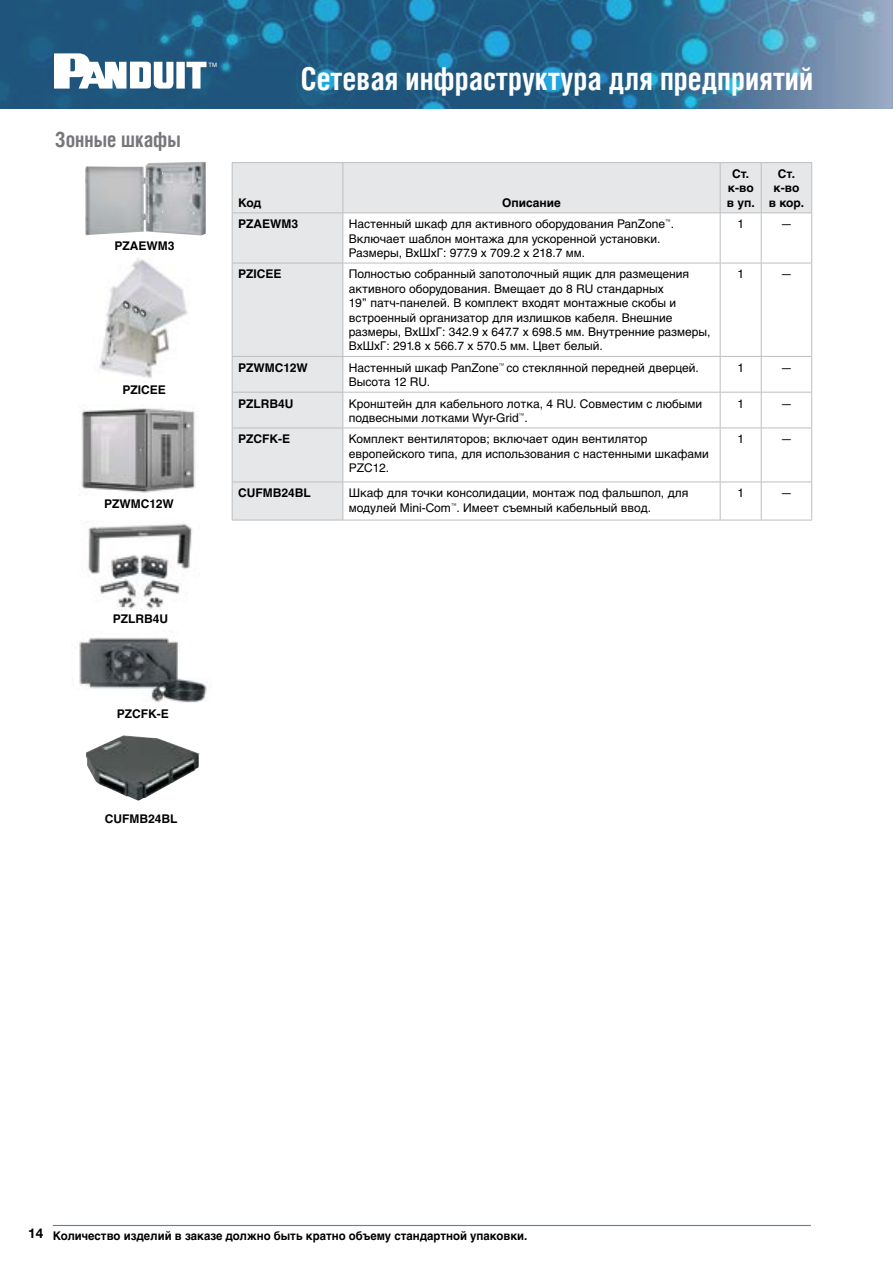
<style>
.page{position:relative;width:893px;height:1263px;background:#fff}
.page>*{position:absolute;margin:0;border:0;box-sizing:border-box;transform-origin:0 0}
.t1{font:700 31.5px "Helios Cond";color:#fff;scale:.95 1}
.t2{font:700 21px "Helios Cond";color:#76777a;scale:.95 1}
.t3{font:12px/14.4px "Helvetica Cyr Upright";color:#000}
.t4{font:700 12px/14.4px "Helvetica Cyr";color:#000;text-align:center}
.t5{font:700 12px "Helvetica Cyr";color:#000;scale:.95 1}
.t6{font:6px "Helvetica";color:#fff}
</style>
<div class="page">
<img style="left:0;top:0;width:893px;height:109px">
<svg style="left:54px;top:53px;width:152px;height:36px"></svg>
<hr style="left:53px;top:1225px;width:758px;height:1px;background:#5184b3">
<svg style="left:233px;top:163px;width:578px;height:357px"></svg>
<hr style="left:232px;top:162px;width:111px;height:1px;background:#bcbec0">
<hr style="left:232px;top:163px;width:1px;height:50px;background:#bcbec0">
<hr style="left:343px;top:162px;width:377px;height:1px;background:#bcbec0">
<hr style="left:343px;top:163px;width:1px;height:50px;background:#bcbec0">
<hr style="left:720px;top:162px;width:41px;height:1px;background:#bcbec0">
<hr style="left:720px;top:163px;width:1px;height:50px;background:#bcbec0">
<hr style="left:761px;top:162px;width:51px;height:1px;background:#bcbec0">
<hr style="left:761px;top:163px;width:1px;height:50px;background:#bcbec0">
<hr style="left:811px;top:163px;width:1px;height:50px;background:#bcbec0">
<hr style="left:232px;top:213px;width:1px;height:50px;background:#bcbec0">
<hr style="left:343px;top:213px;width:1px;height:50px;background:#bcbec0">
<hr style="left:720px;top:213px;width:1px;height:50px;background:#bcbec0">
<hr style="left:761px;top:213px;width:1px;height:50px;background:#bcbec0">
<hr style="left:811px;top:213px;width:1px;height:50px;background:#bcbec0">
<hr style="left:232px;top:263px;width:1px;height:93px;background:#bcbec0">
<hr style="left:343px;top:263px;width:1px;height:93px;background:#bcbec0">
<hr style="left:720px;top:263px;width:1px;height:93px;background:#bcbec0">
<hr style="left:761px;top:263px;width:1px;height:93px;background:#bcbec0">
<hr style="left:811px;top:263px;width:1px;height:93px;background:#bcbec0">
<hr style="left:232px;top:356px;width:111px;height:1px;background:#bcbec0">
<hr style="left:232px;top:357px;width:1px;height:35px;background:#bcbec0">
<hr style="left:343px;top:356px;width:377px;height:1px;background:#bcbec0">
<hr style="left:343px;top:357px;width:1px;height:35px;background:#bcbec0">
<hr style="left:720px;top:356px;width:41px;height:1px;background:#bcbec0">
<hr style="left:720px;top:357px;width:1px;height:35px;background:#bcbec0">
<hr style="left:761px;top:356px;width:51px;height:1px;background:#bcbec0">
<hr style="left:761px;top:357px;width:1px;height:35px;background:#bcbec0">
<hr style="left:811px;top:357px;width:1px;height:35px;background:#bcbec0">
<hr style="left:232px;top:392px;width:111px;height:1px;background:#bcbec0">
<hr style="left:232px;top:392px;width:1px;height:36px;background:#bcbec0">
<hr style="left:343px;top:392px;width:377px;height:1px;background:#bcbec0">
<hr style="left:343px;top:392px;width:1px;height:36px;background:#bcbec0">
<hr style="left:720px;top:392px;width:41px;height:1px;background:#bcbec0">
<hr style="left:720px;top:392px;width:1px;height:36px;background:#bcbec0">
<hr style="left:761px;top:392px;width:51px;height:1px;background:#bcbec0">
<hr style="left:761px;top:392px;width:1px;height:36px;background:#bcbec0">
<hr style="left:811px;top:392px;width:1px;height:36px;background:#bcbec0">
<hr style="left:232px;top:428px;width:111px;height:1px;background:#bcbec0">
<hr style="left:232px;top:428px;width:1px;height:54px;background:#bcbec0">
<hr style="left:343px;top:428px;width:377px;height:1px;background:#bcbec0">
<hr style="left:343px;top:428px;width:1px;height:54px;background:#bcbec0">
<hr style="left:720px;top:428px;width:41px;height:1px;background:#bcbec0">
<hr style="left:720px;top:428px;width:1px;height:54px;background:#bcbec0">
<hr style="left:761px;top:428px;width:51px;height:1px;background:#bcbec0">
<hr style="left:761px;top:428px;width:1px;height:54px;background:#bcbec0">
<hr style="left:811px;top:428px;width:1px;height:54px;background:#bcbec0">
<hr style="left:232px;top:482px;width:111px;height:1px;background:#bcbec0">
<hr style="left:232px;top:482px;width:1px;height:38px;background:#bcbec0">
<hr style="left:343px;top:482px;width:377px;height:1px;background:#bcbec0">
<hr style="left:343px;top:482px;width:1px;height:38px;background:#bcbec0">
<hr style="left:720px;top:482px;width:41px;height:1px;background:#bcbec0">
<hr style="left:720px;top:482px;width:1px;height:38px;background:#bcbec0">
<hr style="left:761px;top:482px;width:51px;height:1px;background:#bcbec0">
<hr style="left:761px;top:482px;width:1px;height:38px;background:#bcbec0">
<hr style="left:811px;top:482px;width:1px;height:38px;background:#bcbec0">
<hr style="left:232px;top:520px;width:111px;height:1px;background:#bcbec0">
<hr style="left:343px;top:520px;width:377px;height:1px;background:#bcbec0">
<hr style="left:720px;top:520px;width:41px;height:1px;background:#bcbec0">
<hr style="left:761px;top:520px;width:51px;height:1px;background:#bcbec0">
<hr style="left:232px;top:213px;width:111px;height:1px;background:#bcbec0">
<hr style="left:343px;top:213px;width:377px;height:1px;background:#bcbec0">
<hr style="left:720px;top:213px;width:41px;height:1px;background:#bcbec0">
<hr style="left:761px;top:213px;width:51px;height:1px;background:#bcbec0">
<hr style="left:232px;top:263px;width:111px;height:1px;background:#bcbec0">
<hr style="left:343px;top:263px;width:377px;height:1px;background:#bcbec0">
<hr style="left:720px;top:263px;width:41px;height:1px;background:#bcbec0">
<hr style="left:761px;top:263px;width:51px;height:1px;background:#bcbec0">
<img style="left:99px;top:258px;width:89px;height:120px">
<img style="left:85px;top:162px;width:121px;height:73px">
<img style="left:86px;top:521px;width:107px;height:89px">
<img style="left:79px;top:637px;width:128px;height:66px">
<img style="left:86px;top:735px;width:114px;height:65px">
<img style="left:81px;top:405px;width:115px;height:88px">
<h2 class="t2" style="left:55px;top:127px;width:134px">Зонные шкафы</h2>
<p class="t4" style="left:114px;top:238px;width:62px">PZAEWM3</p>
<p class="t4" style="left:123px;top:382px;width:45px">PZICEE</p>
<p class="t4" style="left:104px;top:497px;width:71px">PZWMC12W</p>
<p class="t6" style="left:208px;top:61px;width:10px">TM</p>
<h1 class="t1" style="left:301px;top:60px;width:541px">Сетевая инфраструктура для предприятий</h1>
<p class="t4" style="left:238px;top:195px;width:25px">Код</p>
<p class="t4" style="left:502px;top:195px;width:60px">Описание</p>
<p class="t4" style="left:727px;top:167px;width:30px">Ст. к-во в уп.</p>
<p class="t4" style="left:769px;top:167px;width:37px">Ст. к-во в кор.</p>
<p class="t4" style="left:238px;top:217px;width:61px">PZAEWM3</p>
<p class="t3" style="left:349px;top:217px;width:327px">Настенный шкаф для активного оборудования PanZone<sup>™</sup>.<br>Включает шаблон монтажа для ускоренной установки.<br>Размеры, ВхШхГ: 977.9 x 709.2 x 218.7 мм.</p>
<p class="t3" style="left:737px;top:217px;width:8px">1</p>
<p class="t3" style="left:780px;top:217px;width:13px">—</p>
<p class="t4" style="left:238px;top:267px;width:45px">PZICEE</p>
<p class="t3" style="left:349px;top:267px;width:363px">Полностью собранный запотолочный ящик для размещения активного оборудования. Вмещает до 8 RU стандарных<br>19” патч-панелей. В комплект входят монтажные скобы и встроенный организатор для излишков кабеля. Внешние размеры, ВхШхГ: 342.9 x 647.7 x 698.5 мм. Внутренние размеры, ВхШхГ: 291.8 x 566.7 x 570.5 мм. Цвет белый.</p>
<p class="t3" style="left:737px;top:267px;width:8px">1</p>
<p class="t3" style="left:780px;top:267px;width:13px">—</p>
<p class="t4" style="left:238px;top:360px;width:71px">PZWMC12W</p>
<p class="t3" style="left:349px;top:360px;width:352px">Настенный шкаф PanZone<sup>™</sup> со стеклянной передней дверцей.<br>Высота 12 RU.</p>
<p class="t3" style="left:737px;top:360px;width:8px">1</p>
<p class="t3" style="left:780px;top:360px;width:13px">—</p>
<p class="t4" style="left:238px;top:396px;width:57px">PZLRB4U</p>
<p class="t3" style="left:349px;top:396px;width:355px">Кронштейн для кабельного лотка, 4 RU. Совместим с любыми подвесными лотками Wyr-Grid<sup>™</sup>.</p>
<p class="t3" style="left:737px;top:396px;width:8px">1</p>
<p class="t3" style="left:780px;top:396px;width:13px">—</p>
<p class="t4" style="left:238px;top:432px;width:53px">PZCFK-E</p>
<p class="t3" style="left:349px;top:432px;width:361px">Комплект вентиляторов; включает один вентилятор европейского типа, для использования с настенными шкафами<br>PZC12.</p>
<p class="t3" style="left:737px;top:432px;width:8px">1</p>
<p class="t3" style="left:780px;top:432px;width:13px">—</p>
<p class="t4" style="left:238px;top:486px;width:74px">CUFMB24BL</p>
<p class="t3" style="left:349px;top:486px;width:341px">Шкаф для точки консолидации, монтаж под фальшпол, для модулей Mini-Com<sup>™</sup>. Имеет съемный кабельный ввод.</p>
<p class="t3" style="left:737px;top:486px;width:8px">1</p>
<p class="t3" style="left:780px;top:486px;width:13px">—</p>
<p class="t4" style="left:113px;top:612px;width:57px">PZLRB4U</p>
<p class="t4" style="left:117px;top:706px;width:53px">PZCFK-E</p>
<p class="t4" style="left:105px;top:811px;width:74px">CUFMB24BL</p>
<p class="t5" style="left:28px;top:1229px;width:527px"><sup>14</sup> Количество изделий в заказе должно быть кратно объему стандартной упаковки.</p>
</div>
